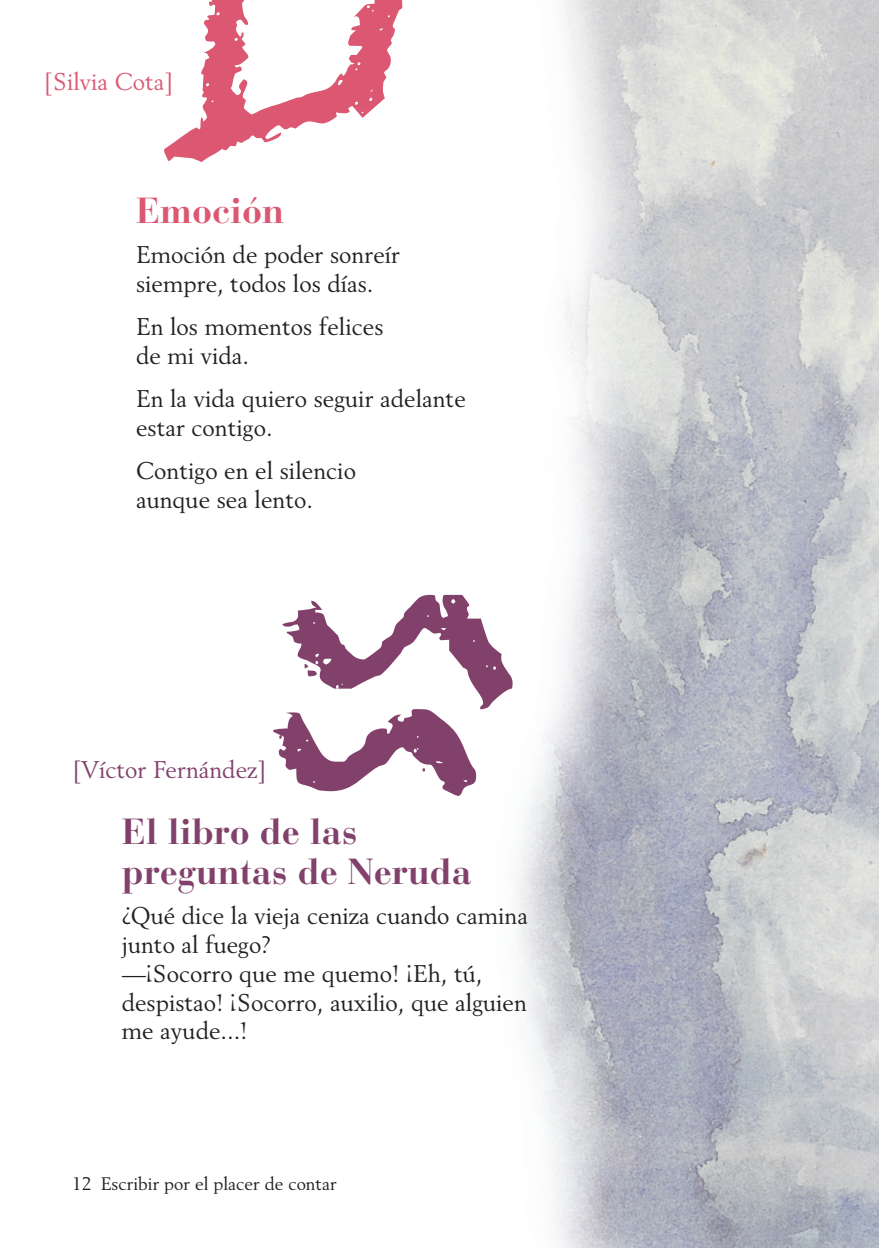
<style>
.page{position:relative;width:879px;height:1248px;background:#fff}
.page>*{position:absolute;margin:0;border:0;box-sizing:border-box;transform-origin:0 0}
.t1{font:330px "Chalkduster";color:#82416b}
.t2{font:700 36px/40px "Bauer Bodoni Std";color:#82416b}
.t3{font:700 36px "Bauer Bodoni Std";color:#dc5872}
.t4{font:24px/28.8px "Revival 565 BT";color:#231f20}
.t5{font:24px "Revival 565 BT";color:#82416b}
.t6{font:24px "Revival 565 BT";color:#dc5872}
.t7{font:18px "Revival 565 BT";color:#231f20}
</style>
<div class="page">
<img style="left:518px;top:0;width:361px;height:1247px">
<p class="t6" style="left:44px;top:72px;width:132px">[Silvia Cota]</p>
<h2 class="t3" style="left:136px;top:196px;width:150px">Emoción</h2>
<p class="t4" style="left:136px;top:242px;width:266px">Emoción de poder sonreír siempre, todos los días.</p>
<p class="t4" style="left:136px;top:314px;width:249px">En los momentos felices de mi vida.</p>
<p class="t4" style="left:136px;top:386px;width:331px">En la vida quiero seguir adelante estar contigo.</p>
<p class="t4" style="left:136px;top:458px;width:221px">Contigo en el silencio aunque sea lento.</p>
<p class="t5" style="left:72px;top:759px;width:196px">[Víctor Fernández]</p>
<h1 class="t1" style="left:261px;top:471px;width:270px">≈</h1>
<h2 class="t2" style="left:122px;top:814px;width:351px">El libro de las preguntas de Neruda</h2>
<p class="t4" style="left:122px;top:903px;width:408px">¿Qué dice la vieja ceniza cuando camina junto al fuego?<br>—¡Socorro que me quemo! ¡Eh, tú, despistao! ¡Socorro, auxilio, que alguien me ayude...!</p>
<p class="t7" style="left:72px;top:1175px;width:266px">12 Escribir por el placer de contar</p>
</div>
